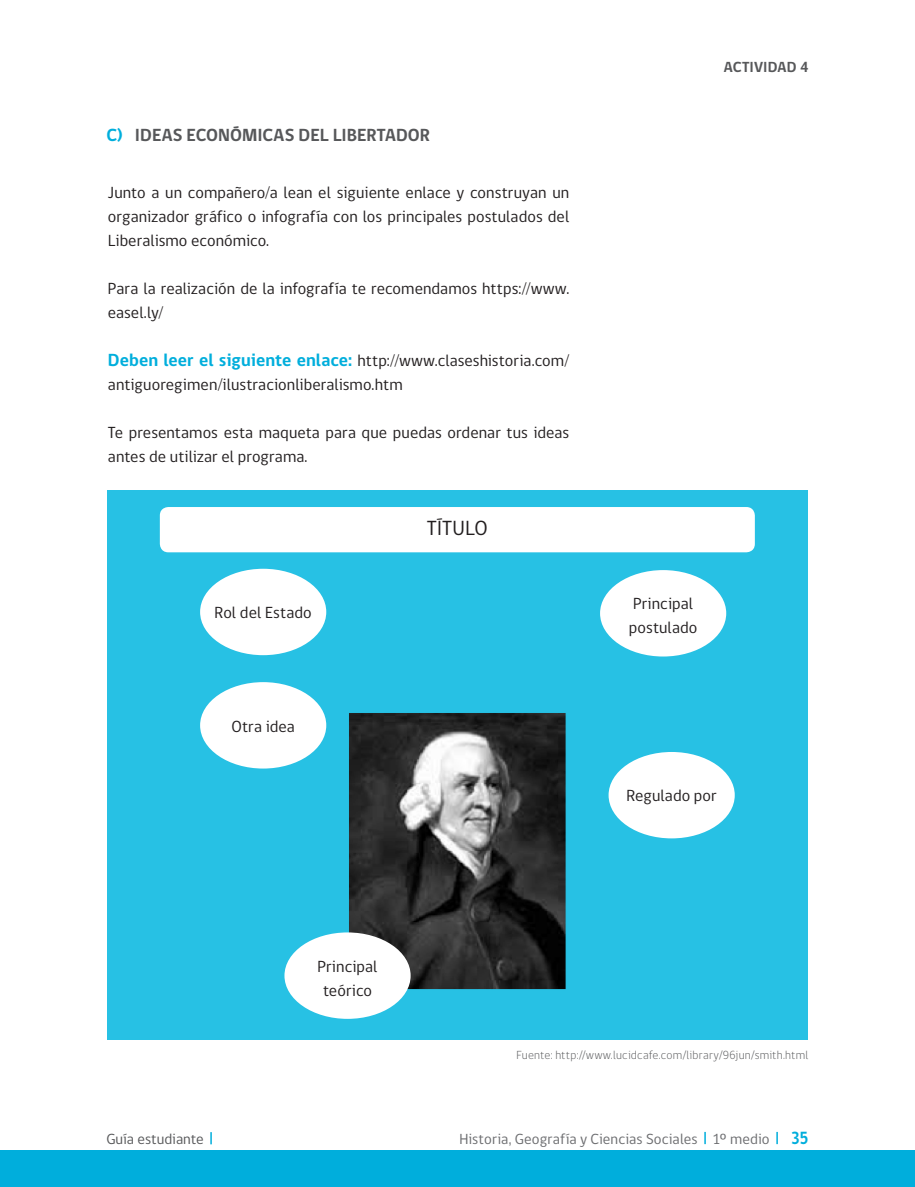
<style>
.page{position:relative;width:915px;height:1187px;background:#fff}
.page>*{position:absolute;margin:0;border:0;box-sizing:border-box;transform-origin:0 0}
.texto_gral_en_2_colu{font:21px "gob CL";letter-spacing:-.01em;color:#231f20}
.texto_gral_en_2_colu-2{font:700 18px "gob CL";color:#57585a}
.texto_gral_2_columna{font:16.5px/24px "gob CL";letter-spacing:.005em;color:#231f20}
.texto_gral_en_2_colu-3{font:16.5px "gob CL";letter-spacing:.005em;color:#231f20}
.t1{font:15px "gob CL";letter-spacing:.01em;color:#6c6d70}
.t2{font:15px "gob CL";color:#57585a}
.titulos{font:700 15px "gob CL";letter-spacing:.005em;color:#57585a}
.texto_general_todo_a{font:300 12px "gob CL";letter-spacing:.02em;color:#57585a}
.s1{color:#00aedc}
.s2{font-weight:700;font-size:18px;color:#00aedc}
</style>
<div class="page">
<svg style="left:704px;top:1131px;width:1px;height:12px"></svg>
<svg style="left:776px;top:1131px;width:1px;height:12px"></svg>
<hr style="left:0;top:1149px;width:1px;height:37px;background:#00aedc">
<div style="left:0;top:1150px;width:914px;height:36px;background:#00aedc"></div>
<svg style="left:210px;top:1132px;width:2px;height:12px"></svg>
<div style="left:107px;top:490px;width:700px;height:549px;background:#27c1e4"></div>
<div style="left:160px;top:507px;width:594px;height:45px;background:#fff;border-radius:9px"></div>
<img style="left:349px;top:713px;width:217px;height:276px">
<div style="left:284px;top:932px;width:126px;height:86px;background:#fff;border-radius:50%"></div>
<div style="left:608px;top:752px;width:126px;height:86px;background:#fff;border-radius:50%"></div>
<div style="left:200px;top:682px;width:126px;height:86px;background:#fff;border-radius:50%"></div>
<div style="left:600px;top:570px;width:126px;height:86px;background:#fff;border-radius:50%"></div>
<div style="left:200px;top:568px;width:126px;height:87px;background:#fff;border-radius:50%"></div>
<p class="texto_gral_en_2_colu-2" style="left:106px;top:123px;width:325px"><span class="s1">C)</span> IDEAS ECONÓMICAS DEL LIBERTADOR</p>
<p class="texto_gral_2_columna" style="left:108px;top:180px;width:463px;text-align:justify">Junto a un compañero/a lean el siguiente enlace y construyan un organizador gráfico o infografía con los principales postulados del Liberalismo económico.</p>
<p class="texto_gral_2_columna" style="left:108px;top:276px;width:462px">Para la realización de la infografía te recomendamos https://www. easel.ly/</p>
<p class="texto_gral_2_columna" style="left:108px;top:348px;width:463px"><span class="s2">Deben leer el siguiente enlace:</span> http://www.claseshistoria.com/ antiguoregimen/ilustracionliberalismo.htm</p>
<p class="texto_gral_2_columna" style="left:108px;top:420px;width:463px">Te presentamos esta maqueta para que puedas ordenar tus ideas antes de utilizar el programa.</p>
<p class="texto_gral_en_2_colu-3" style="left:214px;top:601px;width:99px">Rol del Estado</p>
<p class="texto_gral_en_2_colu-3" style="left:231px;top:714px;width:65px">Otra idea</p>
<p class="texto_gral_en_2_colu" style="left:427px;top:513px;width:62px">TÍTULO</p>
<p class="titulos" style="left:723px;top:57px;width:86px">ACTIVIDAD 4</p>
<p class="texto_gral_en_2_colu-3" style="left:633px;top:592px;width:62px">Principal</p>
<p class="texto_gral_en_2_colu-3" style="left:628px;top:616px;width:70px">postulado</p>
<p class="texto_gral_en_2_colu-3" style="left:626px;top:784px;width:92px">Regulado por</p>
<p class="texto_gral_en_2_colu-3" style="left:317px;top:954px;width:62px">Principal</p>
<p class="texto_gral_en_2_colu-3" style="left:323px;top:978px;width:50px">teórico</p>
<p class="texto_general_todo_a" style="left:516px;top:1047px;width:293px">Fuente: http://www.lucidcafe.com/library/96jun/smith.html</p>
<p class="t2" style="left:106px;top:1128px;width:99px">Guía estudiante</p>
<p class="t1" style="left:459px;top:1128px;width:350px">Historia, Geografía y Ciencias Sociales 1º medio <span class="s2">35</span></p>
</div>
